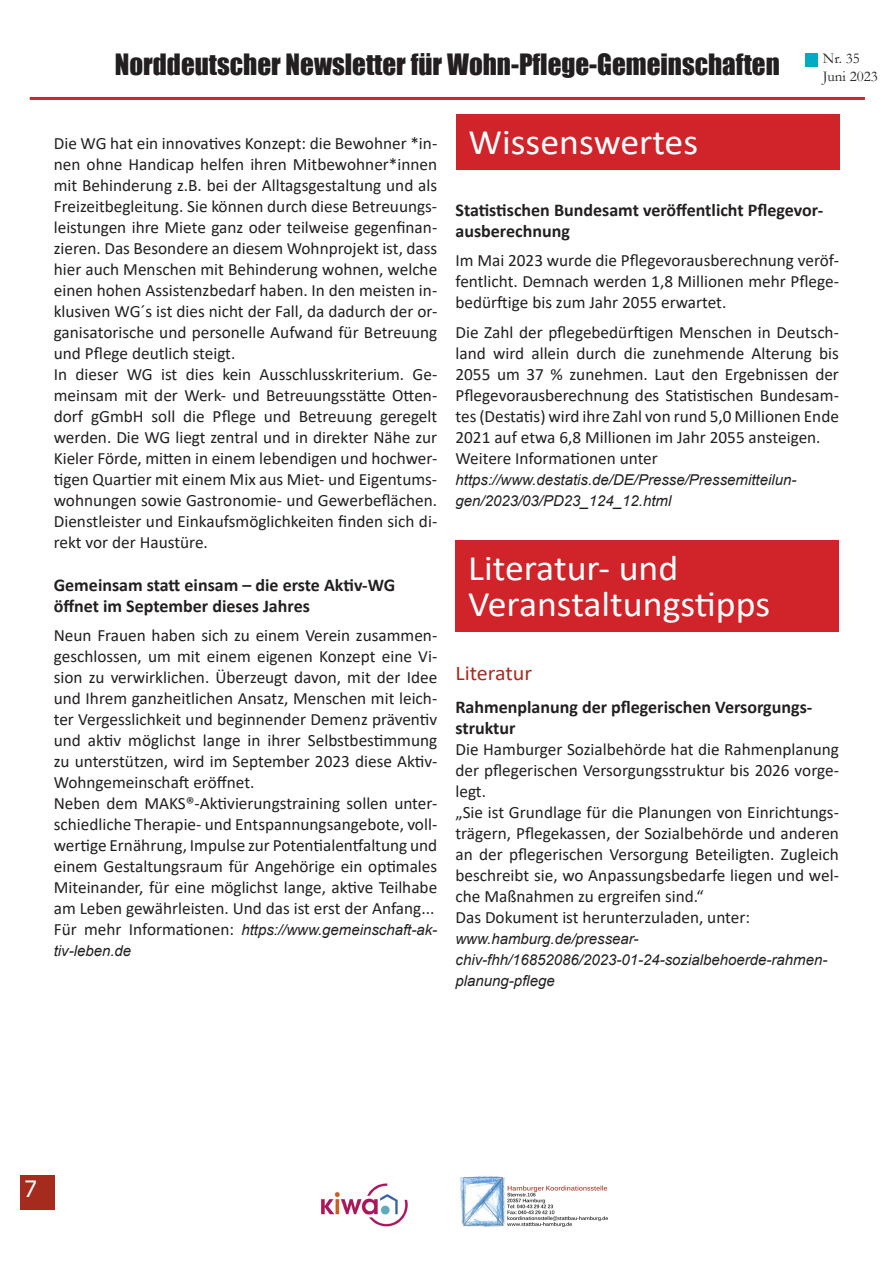
<style>
.page{position:relative;width:893px;height:1263px;background:#fff}
.page>*{position:absolute;margin:0;border:0;box-sizing:border-box;transform-origin:0 0}
.t1{font:36px/36px "Calibri";color:#fff;scale:1.05 1}
.t2{font:27px "Impact";color:#231f20}
.t3{font:22.5px "Tahoma";color:#fff}
.t4{font:21px "Calibri";color:#a52b1f;scale:1.05 1}
.t5{font:700 18px/21px "Calibri";color:#231f20}
.t6{font:17.25px/21px "Calibri";color:#231f20}
.t7{font:italic 15px/21px "Arial";color:#231f20}
.t8{font:15px/18px "Garamond";color:#231f20}
.s1{font-family:"Calibri";font-style:normal;font-size:17.25px}
</style>
<div class="page">
<hr style="left:30px;top:97px;width:835px;height:3px;background:#d1232a">
<div style="left:805px;top:54px;width:13px;height:13px;background:#02abc4"></div>
<img style="left:460px;top:1176px;width:148px;height:52px">
<img style="left:321px;top:1183px;width:87px;height:44px">
<div style="left:20px;top:1176px;width:34px;height:34px;background:#a52b1f"></div>
<div style="left:456px;top:114px;width:383px;height:56px;background:#d1232a"></div>
<div style="left:455px;top:540px;width:384px;height:91px;background:#d1232a"></div>
<h2 class="t2" style="left:115px;top:44px;width:666px">Norddeutscher Newsletter für Wohn-Pflege-Gemeinschaften</h2>
<p class="t8" style="left:823px;top:49px;width:56px">Nr. 35<br>Juni 2023</p>
<p class="t6" style="left:54px;top:132px;width:385px">Die WG hat ein innovatives Konzept: die Bewohner *in&shy;nen ohne Handicap helfen ihren Mitbewohner*innen mit Behinderung z.B. bei der Alltagsgestaltung und als Freizeitbegleitung. Sie können durch diese Betreuungs&shy;leistungen ihre Miete ganz oder teilweise gegenfinan&shy;zieren. Das Besondere an diesem Wohnprojekt ist, dass hier auch Menschen mit Behinderung wohnen, welche einen hohen Assistenzbedarf haben. In den meisten in&shy;klusiven WG´s ist dies nicht der Fall, da dadurch der or&shy;ganisatorische und personelle Aufwand für Betreuung und Pflege deutlich steigt.<br>In dieser WG ist dies kein Ausschlusskriterium. Ge&shy;meinsam mit der Werk- und Betreuungsstätte Otten&shy;dorf gGmbH soll die Pflege und Betreuung geregelt werden. Die WG liegt zentral und in direkter Nähe zur Kieler Förde, mitten in einem lebendigen und hochwer&shy;tigen Quartier mit einem Mix aus Miet- und Eigentums&shy;wohnungen sowie Gastronomie- und Gewerbeflächen.<br>Dienstleister und Einkaufsmöglichkeiten finden sich di&shy;rekt vor der Haustüre.</p>
<p class="t5" style="left:54px;top:574px;width:343px">Gemeinsam statt einsam – die erste Aktiv-WG öffnet im September dieses Jahres</p>
<p class="t6" style="left:54px;top:624px;width:385px">Neun Frauen haben sich zu einem Verein zusammen&shy;geschlossen, um mit einem eigenen Konzept eine Vi&shy;sion zu verwirklichen. Überzeugt davon, mit der Idee und Ihrem ganzheitlichen Ansatz, Menschen mit leich&shy;ter Vergesslichkeit und beginnender Demenz präventiv und aktiv möglichst lange in ihrer Selbstbestimmung zu unterstützen, wird im September 2023 diese Aktiv-Wohngemeinschaft eröffnet.<br>Neben dem MAKS®-Aktivierungstraining sollen unter&shy;schiedliche Therapie- und Entspannungsangebote, voll&shy;wertige Ernährung, Impulse zur Potentialentfaltung und einem Gestaltungsraum für Angehörige ein optimales Miteinander, für eine möglichst lange, aktive Teilhabe am Leben gewährleisten. Und das ist erst der Anfang...</p>
<p class="t7" style="left:54px;top:920px;width:385px"><span class="s1">Für mehr Informationen:</span> https://www.gemeinschaft-ak&shy;tiv-leben.de</p>
<h1 class="t1" style="left:469px;top:123px;width:220px">Wissenswertes</h1>
<p class="t5" style="left:455px;top:199px;width:369px">Statistischen Bundesamt veröffentlicht Pflegevor&shy;ausberechnung</p>
<p class="t6" style="left:455px;top:250px;width:385px;text-align:justify">Im Mai 2023 wurde die Pflegevorausberechnung veröf&shy;fentlicht. Demnach werden 1,8 Millionen mehr Pflege&shy;bedürftige bis zum Jahr 2055 erwartet.</p>
<p class="t6" style="left:455px;top:321px;width:385px">Die Zahl der pflegebedürftigen Menschen in Deutsch&shy;land wird allein durch die zunehmende Alterung bis 2055 um 37 % zunehmen. Laut den Ergebnissen der Pflegevorausberechnung des Statistischen Bundesam&shy;tes (Destatis) wird ihre Zahl von rund 5,0 Millionen Ende 2021 auf etwa 6,8 Millionen im Jahr 2055 ansteigen.<br>Weitere Informationen unter</p>
<p class="t7" style="left:455px;top:469px;width:342px">https://www.destatis.de/DE/Presse/Pressemitteilun&shy;gen/2023/03/PD23_124_12.html</p>
<h1 class="t1" style="left:468px;top:549px;width:289px">Literatur- und<br>Veranstaltungstipps</h1>
<p class="t4" style="left:455px;top:658px;width:75px">Literatur</p>
<p class="t5" style="left:455px;top:697px;width:358px">Rahmenplanung der pflegerischen Versorgungs&shy;struktur</p>
<p class="t6" style="left:455px;top:739px;width:385px">Die Hamburger Sozialbehörde hat die Rahmenplanung der pflegerischen Versorgungsstruktur bis 2026 vorge&shy;legt.<br>„Sie ist Grundlage für die Planungen von Einrichtungs&shy;trägern, Pflegekassen, der Sozialbehörde und anderen an der pflegerischen Versorgung Beteiligten. Zugleich beschreibt sie, wo Anpassungsbedarfe liegen und wel&shy;che Maßnahmen zu ergreifen sind.“<br>Das Dokument ist herunterzuladen, unter:</p>
<p class="t7" style="left:455px;top:929px;width:373px">www.hamburg.de/pressear&shy;chiv-fhh/16852086/2023-01-24-sozialbehoerde-rahmen&shy;planung-pflege</p>
<h3 class="t3" style="left:25px;top:1174px;width:14px">7</h3>
</div>
